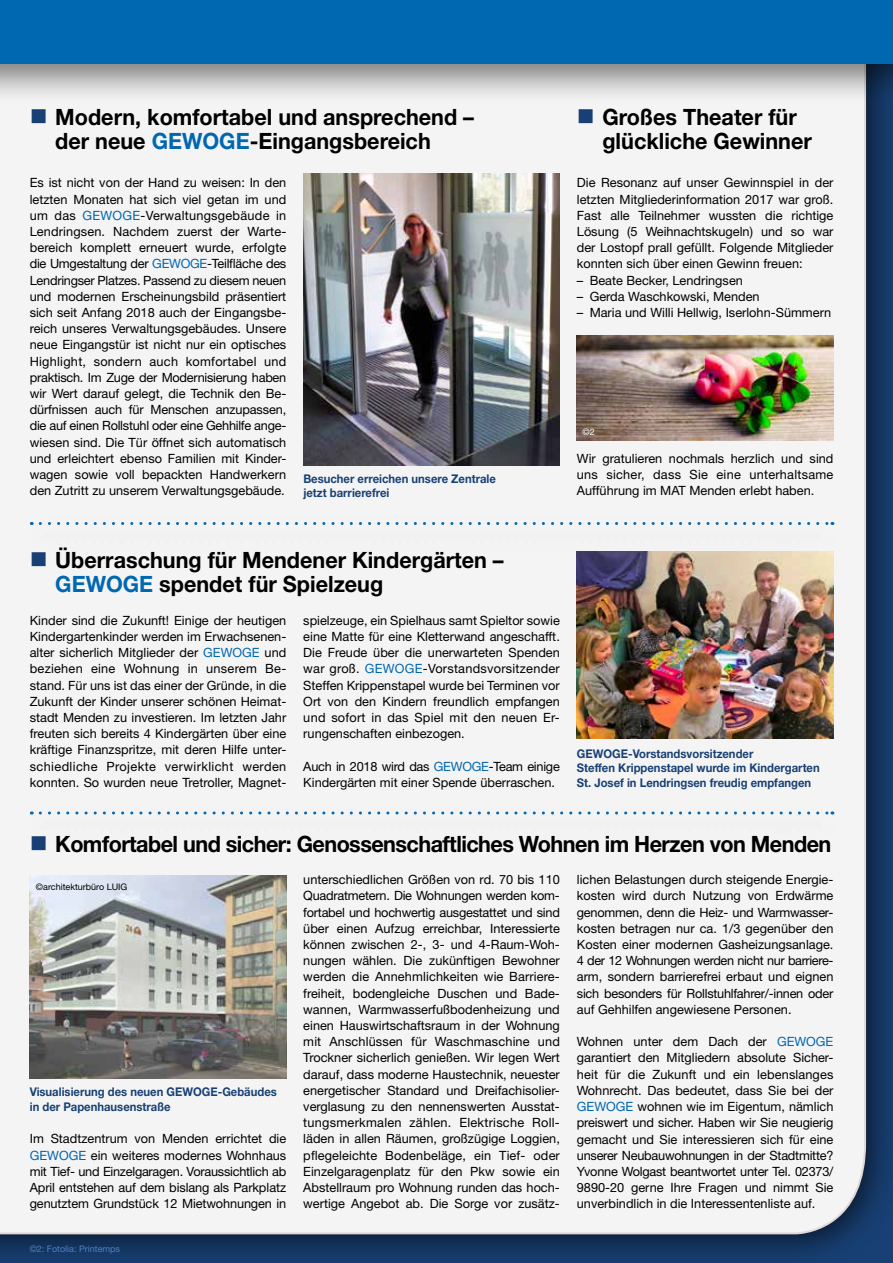
<style>
.page{position:relative;width:893px;height:1263px;background:#fff}
.page>*{position:absolute;margin:0;border:0;box-sizing:border-box;transform-origin:0 0}
.t1{font:700 22.5px/24px "Helvetica Neue LT";color:#000;scale:.96 1}
.t2{font:700 22.5px "Helvetica Neue LT";letter-spacing:-.025em;color:#000;scale:.96 1}
.t3{font:12.75px/16.2px "Helvetica Neue LT";color:#000;text-align:justify}
.t4{font:700 12px/14.4px "Helvetica Neue LT";color:#184074;scale:.94 1}
.t5{font:9px "Helvetica Neue LT";color:#5081c2}
.t6{font:9px "Helvetica Neue LT";color:#000}
.t7{font:9px "Helvetica Neue LT";color:#fff}
.s1{color:#184074}
.s2{color:#0067b1}
</style>
<div class="page">
<div style="left:0;top:0;width:893px;height:1263px;background:#000;opacity:.6"></div>
<div style="left:0;top:105px;width:867px;height:1131px;background:#f4f4f4"></div>
<div style="left:0;top:0;width:893px;height:105px;background:#000;opacity:.5"></div>
<div style="left:0;top:0;width:893px;height:64px;background:#0067b1"></div>
<img style="left:577px;top:335px;width:256px;height:106px">
<img style="left:303px;top:173px;width:257px;height:292px">
<div style="left:10px;top:508px;width:844px;height:56px;background:#f3f3f3"></div>
<svg style="left:40px;top:522px;width:793px;height:3px"></svg>
<div style="left:10px;top:798px;width:844px;height:56px;background:#f3f3f3"></div>
<svg style="left:40px;top:811px;width:793px;height:3px"></svg>
<img style="left:577px;top:551px;width:256px;height:187px">
<img style="left:30px;top:875px;width:256px;height:203px">
<h1 class="t1" style="left:55px;top:104px;width:438px;text-indent:-26px"><span class="s1">■</span> Modern, komfortabel und ansprechend – der neue <span class="s2">GEWOGE</span>-Eingangsbereich</h1>
<h1 class="t1" style="left:602px;top:104px;width:220px;text-indent:-26px"><span class="s1">■</span> Großes Theater für glückliche Gewinner</h1>
<p class="t3" style="left:30px;top:174px;width:258px">Es ist nicht von der Hand zu weisen: In den letzten Monaten hat sich viel getan im und um das <span class="s2">GEWOGE</span>-Verwaltungsgebäude in Lendringsen. Nachdem zuerst der Warte&shy;bereich komplett erneuert wurde, erfolgte die Umgestaltung der <span class="s2">GEWOGE</span>-Teilfläche des Lendringser Platzes. Passend zu diesem neuen und modernen Erscheinungsbild präsentiert sich seit Anfang 2018 auch der Eingangsbe&shy;reich unseres Verwaltungsgebäudes. Unsere neue Eingangstür ist nicht nur ein optisches Highlight, sondern auch komfortabel und praktisch. Im Zuge der Modernisierung haben wir Wert darauf gelegt, die Technik den Be&shy;dürfnissen auch für Menschen anzupassen, die auf einen Rollstuhl oder eine Gehhilfe ange&shy;wiesen sind. Die Tür öffnet sich automatisch und erleichtert ebenso Familien mit Kinder&shy;wagen sowie voll bepackten Handwerkern den Zutritt zu unserem Verwaltungsgebäude.</p>
<p class="t3" style="left:577px;top:175px;width:258px">Die Resonanz auf unser Gewinnspiel in der letzten Mitgliederinformation 2017 war groß.<br>Fast alle Teilnehmer wussten die richtige Lösung (5 Weihnachtskugeln) und so war der Lostopf prall gefüllt. Folgende Mitglieder konnten sich über einen Gewinn freuen:</p>
<p class="t3" style="left:577px;top:272px;width:168px">– Beate Becker, Lendringsen</p>
<p class="t3" style="left:577px;top:288px;width:184px">– Gerda Waschkowski, Menden</p>
<p class="t3" style="left:577px;top:304px;width:256px">– Maria und Willi Hellwig, Iserlohn-Sümmern</p>
<p class="t7" style="left:583px;top:427px;width:14px">©2</p>
<p class="t3" style="left:577px;top:450px;width:258px">Wir gratulieren nochmals herzlich und sind uns sicher, dass Sie eine unterhaltsame Aufführung im MAT Menden erlebt haben.</p>
<p class="t4" style="left:303px;top:471px;width:206px">Besucher erreichen unsere Zentrale jetzt barrierefrei</p>
<h1 class="t1" style="left:55px;top:548px;width:469px;text-indent:-26px"><span class="s1">■</span> Überraschung für Mendener Kindergärten –<br><span class="s2">GEWOGE</span> spendet für Spielzeug</h1>
<p class="t3" style="left:30px;top:612px;width:258px">Kinder sind die Zukunft! Einige der heutigen Kindergartenkinder werden im Erwachsenen&shy;alter sicherlich Mitglieder der <span class="s2">GEWOGE</span> und beziehen eine Wohnung in unserem Be&shy;stand. Für uns ist das einer der Gründe, in die Zukunft der Kinder unserer schönen Heimat&shy;stadt Menden zu investieren. Im letzten Jahr freuten sich bereits 4 Kindergärten über eine kräftige Finanzspritze, mit deren Hilfe unter&shy;schiedliche Projekte verwirklicht werden konnten. So wurden neue Tretroller, Magnet-</p>
<p class="t3" style="left:303px;top:612px;width:258px">spielzeuge, ein Spielhaus samt Spieltor sowie eine Matte für eine Kletterwand angeschafft.<br>Die Freude über die unerwarteten Spenden war groß. <span class="s2">GEWOGE</span>-Vorstandsvorsitzender Steffen Krippenstapel wurde bei Terminen vor Ort von den Kindern freundlich empfangen und sofort in das Spiel mit den neuen Er&shy;rungenschaften einbezogen.</p>
<p class="t3" style="left:303px;top:758px;width:258px">Auch in 2018 wird das <span class="s2">GEWOGE</span>-Team einige<br>Kindergärten mit einer Spende überraschen.</p>
<p class="t4" style="left:577px;top:746px;width:260px">GEWOGE-Vorstandsvorsitzender<br>Steffen Krippenstapel wurde im Kindergarten<br>St. Josef in Lendringsen freudig empfangen</p>
<h1 class="t2" style="left:30px;top:830px;width:836px"><span class="s1">■</span> Komfortabel und sicher: Genossenschaftliches Wohnen im Herzen von Menden</h1>
<p class="t6" style="left:36px;top:881px;width:93px">©architekturbüro LUIG</p>
<p class="t4" style="left:30px;top:1085px;width:264px">Visualisierung des neuen GEWOGE-Gebäudes in der Papenhausenstraße</p>
<p class="t3" style="left:30px;top:1130px;width:258px">Im Stadtzentrum von Menden errichtet die <span class="s2">GEWOGE</span> ein weiteres modernes Wohnhaus mit Tief- und Einzelgaragen. Voraussichtlich ab April entstehen auf dem bislang als Parkplatz genutztem Grundstück 12 Mietwohnungen in</p>
<p class="t5" style="left:30px;top:1244px;width:92px">©2: Fotolia: Printemps</p>
<p class="t3" style="left:303px;top:871px;width:258px">unterschiedlichen Größen von rd. 70 bis 110<br>Quadratmetern. Die Wohnungen werden kom&shy;fortabel und hochwertig ausgestattet und sind über einen Aufzug erreichbar, Interessierte können zwischen 2-, 3- und 4-Raum-Woh&shy;nungen wählen. Die zukünftigen Bewohner werden die Annehmlichkeiten wie Barriere&shy;freiheit, bodengleiche Duschen und Bade&shy;wannen, Warmwasserfußbodenheizung und einen Hauswirtschaftsraum in der Wohnung mit Anschlüssen für Waschmaschine und Trockner sicherlich genießen. Wir legen Wert darauf, dass moderne Haustechnik, neuester energetischer Standard und Dreifachisolier&shy;verglasung zu den nennenswerten Ausstat&shy;tungsmerkmalen zählen. Elektrische Roll&shy;läden in allen Räumen, großzügige Loggien, pflegeleichte Bodenbeläge, ein Tief- oder Einzelgaragenplatz für den Pkw sowie ein Abstellraum pro Wohnung runden das hoch&shy;wertige Angebot ab. Die Sorge vor zusätz-</p>
<p class="t3" style="left:577px;top:871px;width:258px">lichen Belastungen durch steigende Energie&shy;kosten wird durch Nutzung von Erdwärme genommen, denn die Heiz- und Warmwasser&shy;kosten betragen nur ca. 1/3 gegenüber den Kosten einer modernen Gasheizungsanlage.<br>4 der 12 Wohnungen werden nicht nur barriere&shy;arm, sondern barrierefrei erbaut und eignen sich besonders für Rollstuhlfahrer/-innen oder auf Gehhilfen angewiesene Personen.</p>
<p class="t3" style="left:577px;top:1033px;width:258px">Wohnen unter dem Dach der <span class="s2">GEWOGE </span>garantiert den Mitgliedern absolute Sicher&shy;heit für die Zukunft und ein lebenslanges Wohnrecht. Das bedeutet, dass Sie bei der <span class="s2">GEWOGE</span> wohnen wie im Eigentum, nämlich preiswert und sicher. Haben wir Sie neugierig gemacht und Sie interessieren sich für eine unserer Neubauwohnungen in der Stadtmitte?<br>Yvonne Wolgast beantwortet unter Tel. 02373/ 9890-20 gerne Ihre Fragen und nimmt Sie unverbindlich in die Interessentenliste auf.</p>
</div>
